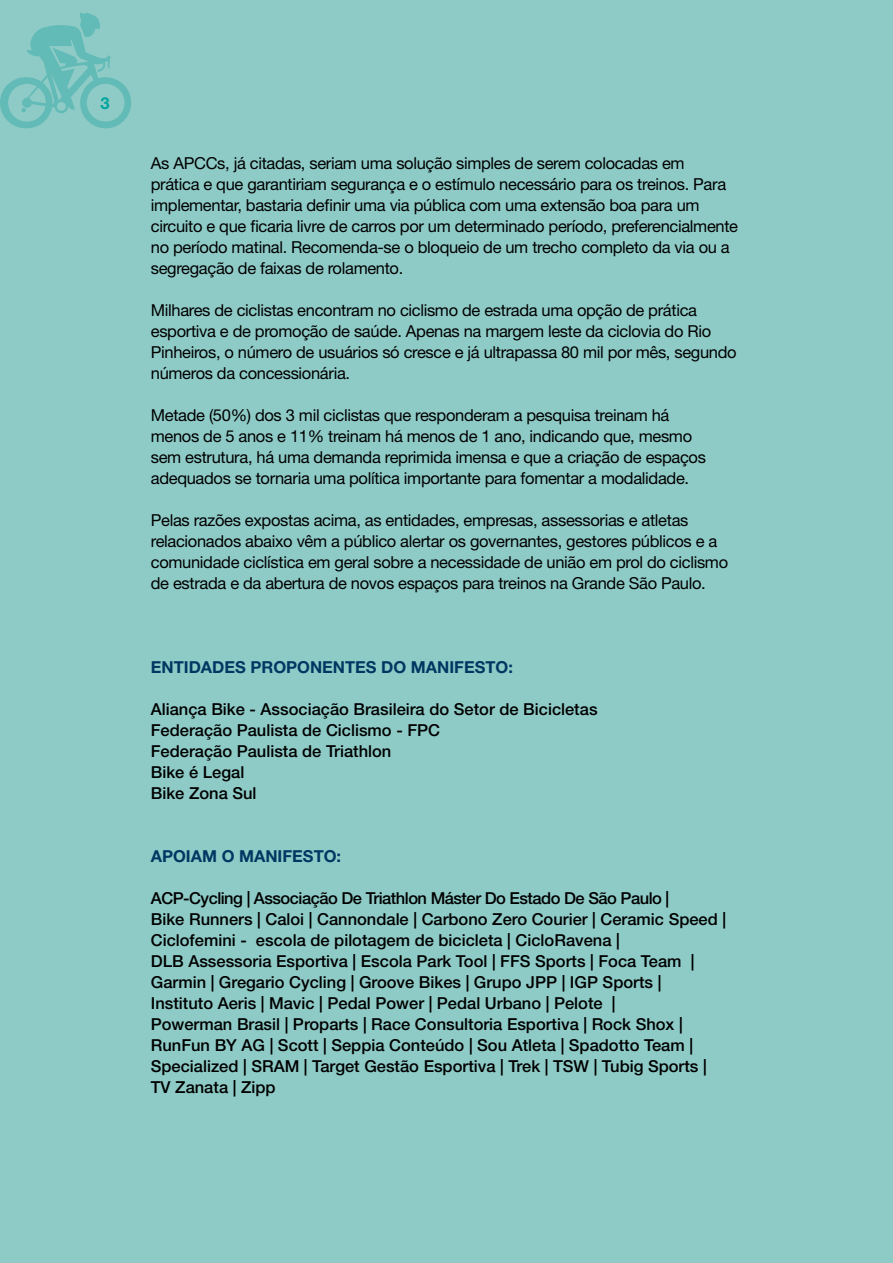
<style>
.page{position:relative;width:893px;height:1263px;background:#fff}
.page>*{position:absolute;margin:0;border:0;box-sizing:border-box;transform-origin:0 0}
.t1{font:16.5px/21px "Helvetica Neue LT Std";letter-spacing:-.02em;color:#000}
.t2{font:500 16.5px/21px "Helvetica Neue LT Std";color:#000}
.t3{font:700 16.5px "Helvetica Neue LT Std";color:#003762}
.t4{font:700 16.5px "Helvetica Neue LT Std";color:#00a69e}
</style>
<div class="page">
<div style="left:0;top:0;width:893px;height:1262px;background:#8ecbc7"></div>
<svg style="left:0;top:12px;width:131px;height:117px"></svg>
<p class="t4" style="left:101px;top:92px;width:11px">3</p>
<p class="t1" style="left:151px;top:152px;width:589px">As APCCs, já citadas, seriam uma solução simples de serem colocadas em<br>prática e que garantiriam segurança e o estímulo necessário para os treinos. Para implementar, bastaria definir uma via pública com uma extensão boa para um circuito e que ficaria livre de carros por um determinado período, preferencialmente no período matinal. Recomenda-se o bloqueio de um trecho completo da via ou a segregação de faixas de rolamento.</p>
<p class="t1" style="left:151px;top:299px;width:587px">Milhares de ciclistas encontram no ciclismo de estrada uma opção de prática esportiva e de promoção de saúde. Apenas na margem leste da ciclovia do Rio Pinheiros, o número de usuários só cresce e já ultrapassa 80 mil por mês, segundo números da concessionária.</p>
<p class="t1" style="left:151px;top:404px;width:557px">Metade (50%) dos 3 mil ciclistas que responderam a pesquisa treinam há menos de 5 anos e 11% treinam há menos de 1 ano, indicando que, mesmo sem estrutura, há uma demanda reprimida imensa e que a criação de espaços adequados se tornaria uma política importante para fomentar a modalidade.</p>
<p class="t1" style="left:151px;top:509px;width:579px">Pelas razões expostas acima, as entidades, empresas, assessorias e atletas relacionados abaixo vêm a público alertar os governantes, gestores públicos e a comunidade ciclística em geral sobre a necessidade de união em prol do ciclismo de estrada e da abertura de novos espaços para treinos na Grande São Paulo.</p>
<p class="t3" style="left:151px;top:657px;width:364px">ENTIDADES PROPONENTES DO MANIFESTO:</p>
<p class="t2" style="left:151px;top:698px;width:448px">Aliança Bike - Associação Brasileira do Setor de Bicicletas<br>Federação Paulista de Ciclismo - FPC<br>Federação Paulista de Triathlon<br>Bike é Legal<br>Bike Zona Sul</p>
<p class="t3" style="left:151px;top:846px;width:192px">APOIAM O MANIFESTO:</p>
<p class="t2" style="left:151px;top:887px;width:577px">ACP-Cycling | Associação De Triathlon Máster Do Estado De São Paulo |<br>Bike Runners | Caloi | Cannondale | Carbono Zero Courier | Ceramic Speed | Ciclofemini - escola de pilotagem de bicicleta | CicloRavena |<br>DLB Assessoria Esportiva | Escola Park Tool | FFS Sports | Foca Team | Garmin | Gregario Cycling | Groove Bikes | Grupo JPP | IGP Sports | Instituto Aeris | Mavic | Pedal Power | Pedal Urbano | Pelote |<br>Powerman Brasil | Proparts | Race Consultoria Esportiva | Rock Shox | RunFun BY AG | Scott | Seppia Conteúdo | Sou Atleta | Spadotto Team | Specialized | SRAM | Target Gestão Esportiva | Trek | TSW | Tubig Sports | TV Zanata | Zipp</p>
</div>
